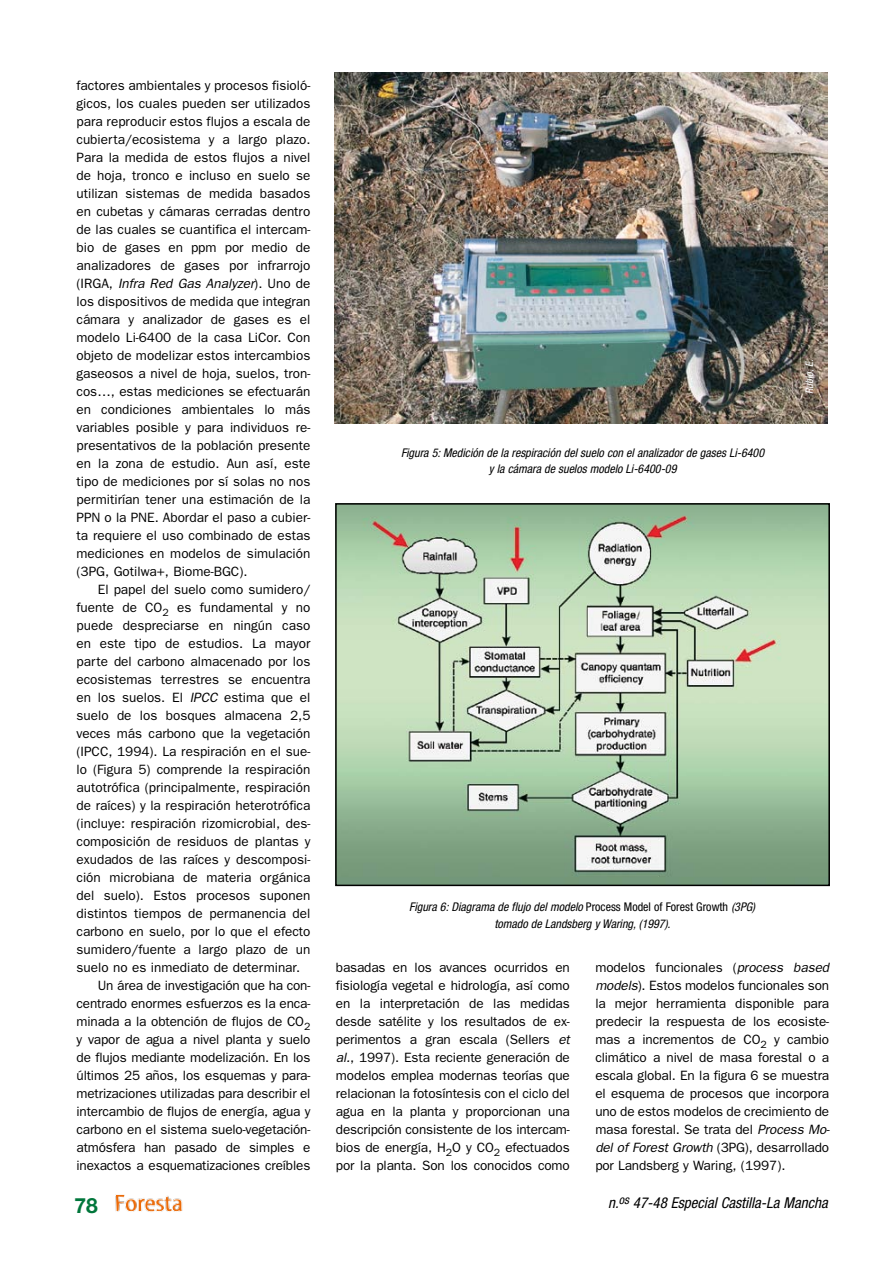
<style>
.page{position:relative;width:893px;height:1263px;background:#fff}
.page>*{position:absolute;margin:0;border:0;box-sizing:border-box;transform-origin:0 0}
.t1{font:700 21px "Helvetica Neue";color:#00763b}
.t2{font:italic condensed 15px "Helvetica Neue";color:#000}
.t3{font:13.5px/18px "Franklin Gothic";color:#000;text-align:justify}
.t4{font:italic 13.5px "Franklin Gothic";color:#000}
.t5{font:italic condensed 12px/16.5px "Helvetica Neue";color:#000;text-align:center}
.t6{font:italic condensed 10.5px "Helvetica Neue";color:#fff}
.s1{font-style:normal}
.s2{font-style:italic}
</style>
<div class="page">
<img style="left:115px;top:1195px;width:68px;height:17px">
<img style="left:334px;top:72px;width:494px;height:352px">
<img style="left:338px;top:506px;width:489px;height:377px">
<div style="left:335px;top:503px;width:495px;height:383px;border:2px solid #000"></div>
<p class="t3" style="left:77px;top:76px;width:235px">factores ambientales y procesos fisioló-</p>
<p class="t3" style="left:77px;top:94px;width:235px">gicos, los cuales pueden ser utilizados</p>
<p class="t3" style="left:77px;top:112px;width:235px">para reproducir estos flujos a escala de</p>
<p class="t3" style="left:77px;top:130px;width:235px">cubierta/ecosistema y a largo plazo.</p>
<p class="t3" style="left:77px;top:148px;width:235px">Para la medida de estos flujos a nivel</p>
<p class="t3" style="left:77px;top:166px;width:235px">de hoja, tronco e incluso en suelo se</p>
<p class="t3" style="left:77px;top:184px;width:235px">utilizan sistemas de medida basados</p>
<p class="t3" style="left:77px;top:202px;width:235px">en cubetas y cámaras cerradas dentro</p>
<p class="t3" style="left:77px;top:220px;width:235px">de las cuales se cuantifica el intercam-</p>
<p class="t3" style="left:77px;top:238px;width:235px">bio de gases en ppm por medio de</p>
<p class="t3" style="left:77px;top:256px;width:235px">analizadores de gases por infrarrojo</p>
<p class="t4" style="left:77px;top:276px;width:235px"><span class="s1">(IRGA,</span> Infra Red Gas Analyzer<span class="s1">). Uno de</span></p>
<p class="t3" style="left:77px;top:292px;width:235px">los dispositivos de medida que integran</p>
<p class="t3" style="left:77px;top:310px;width:235px">cámara y analizador de gases es el</p>
<p class="t3" style="left:77px;top:328px;width:235px">modelo Li-6400 de la casa LiCor. Con</p>
<p class="t3" style="left:77px;top:346px;width:235px">objeto de modelizar estos intercambios</p>
<p class="t3" style="left:77px;top:364px;width:235px">gaseosos a nivel de hoja, suelos, tron-</p>
<p class="t3" style="left:77px;top:382px;width:235px">cos…, estas mediciones se efectuarán</p>
<p class="t3" style="left:77px;top:400px;width:235px">en condiciones ambientales lo más</p>
<p class="t3" style="left:77px;top:418px;width:235px">variables posible y para individuos re-</p>
<p class="t3" style="left:77px;top:436px;width:235px">presentativos de la población presente</p>
<p class="t3" style="left:77px;top:454px;width:235px">en la zona de estudio. Aun así, este</p>
<p class="t3" style="left:77px;top:472px;width:235px">tipo de mediciones por sí solas no nos</p>
<p class="t3" style="left:77px;top:490px;width:235px">permitirían tener una estimación de la</p>
<p class="t3" style="left:77px;top:508px;width:235px">PPN o la PNE. Abordar el paso a cubier-</p>
<p class="t3" style="left:77px;top:526px;width:235px">ta requiere el uso combinado de estas</p>
<p class="t3" style="left:77px;top:544px;width:235px">mediciones en modelos de simulación</p>
<p class="t3" style="left:77px;top:562px;width:172px">(3PG, Gotilwa+, Biome-BGC).</p>
<p class="t3" style="left:98px;top:580px;width:214px">El papel del suelo como sumidero/</p>
<p class="t3" style="left:77px;top:598px;width:235px">fuente de CO<sub>2</sub> es fundamental y no</p>
<p class="t3" style="left:77px;top:616px;width:235px">puede despreciarse en ningún caso</p>
<p class="t3" style="left:77px;top:634px;width:235px">en este tipo de estudios. La mayor</p>
<p class="t3" style="left:77px;top:652px;width:235px">parte del carbono almacenado por los</p>
<p class="t3" style="left:77px;top:670px;width:235px">ecosistemas terrestres se encuentra</p>
<p class="t3" style="left:77px;top:688px;width:235px">en los suelos. El <span class="s2">IPCC</span> estima que el</p>
<p class="t3" style="left:77px;top:706px;width:235px">suelo de los bosques almacena 2,5</p>
<p class="t3" style="left:77px;top:724px;width:235px">veces más carbono que la vegetación</p>
<p class="t3" style="left:77px;top:742px;width:235px">(IPCC, 1994). La respiración en el sue-</p>
<p class="t3" style="left:77px;top:760px;width:235px">lo (Figura 5) comprende la respiración</p>
<p class="t3" style="left:77px;top:778px;width:235px">autotrófica (principalmente, respiración</p>
<p class="t3" style="left:77px;top:796px;width:235px">de raíces) y la respiración heterotrófica</p>
<p class="t3" style="left:77px;top:814px;width:235px">(incluye: respiración rizomicrobial, des-</p>
<p class="t3" style="left:77px;top:832px;width:235px">composición de residuos de plantas y</p>
<p class="t3" style="left:77px;top:850px;width:235px">exudados de las raíces y descomposi-</p>
<p class="t3" style="left:77px;top:868px;width:235px">ción microbiana de materia orgánica</p>
<p class="t3" style="left:77px;top:886px;width:235px">del suelo). Estos procesos suponen</p>
<p class="t3" style="left:77px;top:904px;width:235px">distintos tiempos de permanencia del</p>
<p class="t3" style="left:77px;top:922px;width:235px">carbono en suelo, por lo que el efecto</p>
<p class="t3" style="left:77px;top:940px;width:235px">sumidero/fuente a largo plazo de un</p>
<p class="t3" style="left:77px;top:958px;width:225px">suelo no es inmediato de determinar.</p>
<p class="t3" style="left:98px;top:976px;width:214px">Un área de investigación que ha con-</p>
<p class="t3" style="left:77px;top:994px;width:235px">centrado enormes esfuerzos es la enca-</p>
<p class="t3" style="left:77px;top:1012px;width:235px">minada a la obtención de flujos de CO<sub>2</sub></p>
<p class="t3" style="left:77px;top:1030px;width:235px">y vapor de agua a nivel planta y suelo</p>
<p class="t3" style="left:77px;top:1048px;width:235px">de flujos mediante modelización. En los</p>
<p class="t3" style="left:77px;top:1066px;width:235px">últimos 25 años, los esquemas y para-</p>
<p class="t3" style="left:77px;top:1084px;width:235px">metrizaciones utilizadas para describir el</p>
<p class="t3" style="left:77px;top:1102px;width:235px">intercambio de flujos de energía, agua y</p>
<p class="t3" style="left:77px;top:1120px;width:235px">carbono en el sistema suelo-vegetación-</p>
<p class="t3" style="left:77px;top:1138px;width:235px">atmósfera han pasado de simples e</p>
<p class="t3" style="left:77px;top:1156px;width:235px">inexactos a esquematizaciones creíbles</p>
<p class="t5" style="left:401px;top:444px;width:364px">Figura 5: Medición de la respiración del suelo con el analizador de gases Li-6400 y la cámara de suelos modelo Li-6400-09</p>
<p class="t6" style="left:803px;top:394px;width:36px;rotate:-90deg">Rubio, E.</p>
<p class="t5" style="left:409px;top:898px;width:347px">Figura 6: Diagrama de flujo del modelo <span class="s1">Process Model of Forest Growth</span> (3PG) tomado de Landsberg y Waring, (1997).</p>
<p class="t3" style="left:336px;top:958px;width:235px">basadas en los avances ocurridos en fisiología vegetal e hidrología, así como en la interpretación de las medidas desde satélite y los resultados de ex&shy;perimentos a gran escala (Sellers <span class="s2">et al.</span>, 1997). Esta reciente generación de modelos emplea modernas teorías que relacionan la fotosíntesis con el ciclo del agua en la planta y proporcionan una descripción consistente de los intercam&shy;bios de energía, H<sub>2</sub>O y CO<sub>2</sub> efectuados por la planta. Son los conocidos como</p>
<p class="t3" style="left:595px;top:958px;width:236px">modelos funcionales (<span class="s2">process based models</span>). Estos modelos funcionales son la mejor herramienta disponible para predecir la respuesta de los ecosiste&shy;mas a incrementos de CO<sub>2</sub> y cambio climático a nivel de masa forestal o a escala global. En la figura 6 se muestra el esquema de procesos que incorpora uno de estos modelos de crecimiento de masa forestal. Se trata del <span class="s2">Process Mo&shy;del of Forest Growth</span> (3PG), desarrollado por Landsberg y Waring, (1997).</p>
<p class="t1" style="left:75px;top:1192px;width:25px">78</p>
<p class="t2" style="left:608px;top:1194px;width:221px">n.<sup>os</sup> 47-48 Especial Castilla-La Mancha</p>
</div>
